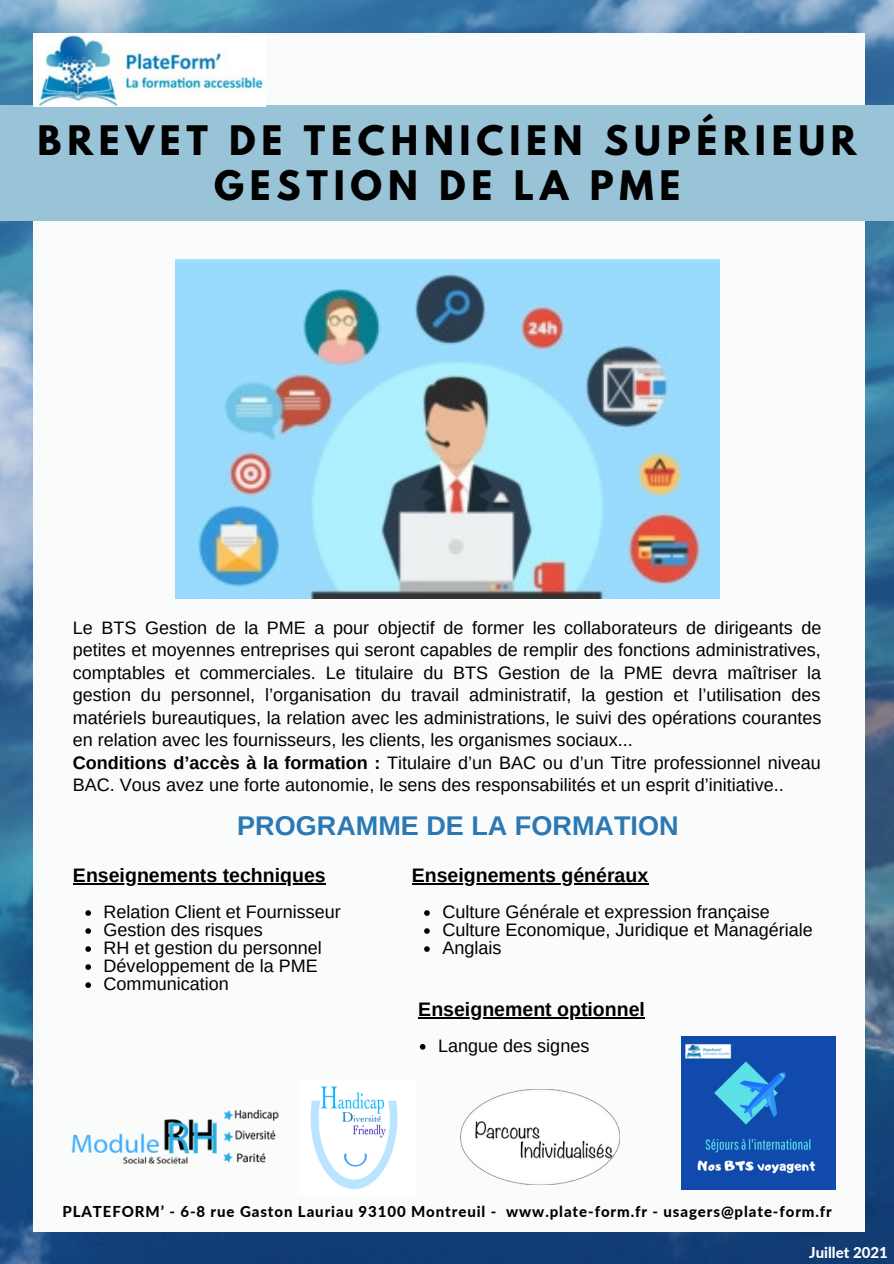
<style>
.page{position:relative;width:894px;height:1264px;background:#fff}
.page>*{position:absolute;margin:0;border:0;box-sizing:border-box;transform-origin:0 0}
.t1{font:700 36px "League Spartan";letter-spacing:.16em;color:#000}
.t2{font:700 27px "Arimo";color:#2b78b4}
.t3{font:700 19.5px "Arimo";color:#000}
.t4{font:18px/22.5px "Arimo";color:#000;text-align:justify}
.t5{font:800 15px "Lato";letter-spacing:.06em;color:#000}
.t6{font:800 15px "Lato";color:#fff}
.s1{font-weight:700}
</style>
<div class="page">
<img style="left:0;top:0;width:893px;height:1263px">
<div style="left:34px;top:33px;width:830px;height:1198px;background:#fafcfc"></div>
<div style="left:0;top:106px;width:893px;height:115px;background:#99c3d6"></div>
<img style="left:38px;top:35px;width:225px;height:71px">
<img style="left:175px;top:260px;width:544px;height:339px">
<img style="left:71px;top:1109px;width:208px;height:55px">
<img style="left:681px;top:1036px;width:153px;height:153px">
<img style="left:460px;top:1089px;width:159px;height:95px">
<img style="left:310px;top:1086px;width:88px;height:103px">
<svg style="left:85px;top:910px;width:6px;height:5px"></svg>
<svg style="left:85px;top:928px;width:6px;height:5px"></svg>
<svg style="left:85px;top:946px;width:6px;height:5px"></svg>
<svg style="left:85px;top:964px;width:6px;height:5px"></svg>
<svg style="left:85px;top:982px;width:6px;height:5px"></svg>
<hr style="left:73px;top:883px;width:253px;height:1px;background:#000">
<svg style="left:424px;top:910px;width:5px;height:5px"></svg>
<svg style="left:424px;top:928px;width:5px;height:5px"></svg>
<svg style="left:424px;top:946px;width:5px;height:5px"></svg>
<hr style="left:411px;top:883px;width:237px;height:1px;background:#000">
<svg style="left:420px;top:1044px;width:5px;height:5px"></svg>
<hr style="left:418px;top:1016px;width:227px;height:2px;background:#000">
<p class="t1" style="left:38px;top:123px;width:820px">BREVET DE TECHNICIEN SUPÉRIEUR</p>
<p class="t1" style="left:214px;top:168px;width:467px">GESTION DE LA PME</p>
<p class="t4" style="left:73px;top:616px;width:749px">Le BTS Gestion de la PME a pour objectif de former les collaborateurs de dirigeants de petites et moyennes entreprises qui seront capables de remplir des fonctions administratives, comptables et commerciales. Le titulaire du BTS Gestion de la PME devra maîtriser la gestion du personnel, l’organisation du travail administratif, la gestion et l’utilisation des matériels bureautiques, la relation avec les administrations, le suivi des opérations courantes en relation avec les fournisseurs, les clients, les organismes sociaux...</p>
<p class="t4" style="left:73px;top:751px;width:749px"><span class="s1">Conditions d’accès à la formation :</span> Titulaire d’un BAC ou d’un Titre professionnel niveau<br>BAC. Vous avez une forte autonomie, le sens des responsabilités et un esprit d’initiative..</p>
<p class="t2" style="left:237px;top:810px;width:442px">PROGRAMME DE LA FORMATION</p>
<p class="t3" style="left:73px;top:864px;width:254px">Enseignements techniques</p>
<p class="t4" style="left:104px;top:900px;width:239px">Relation Client et Fournisseur</p>
<p class="t4" style="left:104px;top:918px;width:161px">Gestion des risques</p>
<p class="t4" style="left:104px;top:936px;width:220px">RH et gestion du personnel</p>
<p class="t4" style="left:104px;top:954px;width:216px">Développement de la PME</p>
<p class="t4" style="left:104px;top:972px;width:127px">Communication</p>
<p class="t3" style="left:411px;top:864px;width:238px">Enseignements généraux</p>
<p class="t4" style="left:442px;top:900px;width:329px">Culture Générale et expression française</p>
<p class="t4" style="left:442px;top:918px;width:372px">Culture Economique, Juridique et Managériale</p>
<p class="t4" style="left:442px;top:936px;width:61px">Anglais</p>
<p class="t3" style="left:418px;top:998px;width:228px">Enseignement optionnel</p>
<p class="t4" style="left:438px;top:1034px;width:153px">Langue des signes</p>
<p class="t5" style="left:62px;top:1201px;width:770px">PLATEFORM’ - 6-8 rue Gaston Lauriau 93100 Montreuil - www.plate-form.fr - usagers@plate-form.fr</p>
<p class="t6" style="left:809px;top:1243px;width:80px">Juillet 2021</p>
</div>
